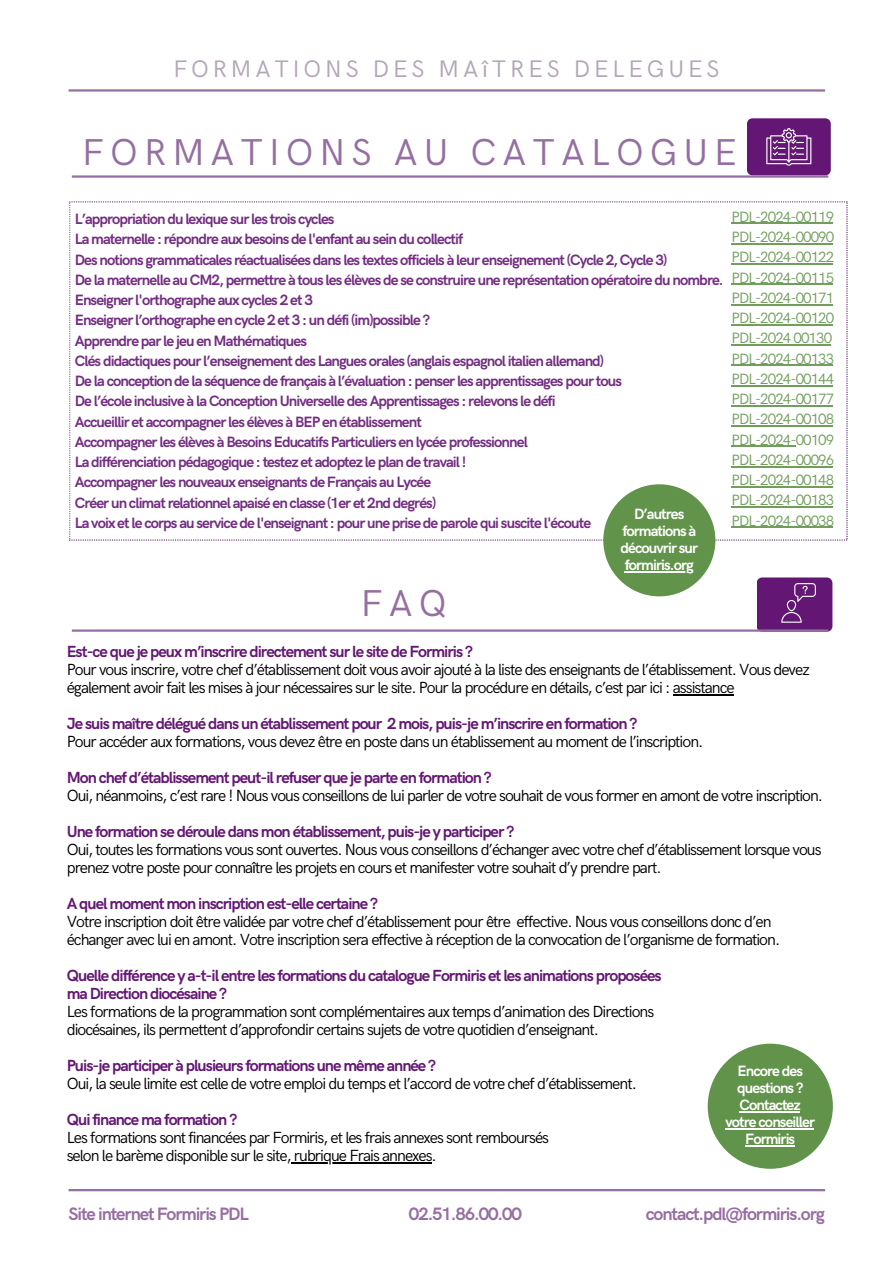
<style>
.page{position:relative;width:894px;height:1264px;background:#fff}
.page>*{position:absolute;margin:0;border:0;box-sizing:border-box;transform-origin:0 0}
.t1{font:37.5px "HK Grotesk";letter-spacing:.16em;color:#966fa2}
.t2{font:24px "HK Grotesk";letter-spacing:.16em;color:#b3a6b6}
.t3{font:700 18px "HK Grotesk";letter-spacing:-.06em;color:#966fa2}
.t4{font:16.2px/18px "HK Grotesk";letter-spacing:-.06em;color:#000}
.t5{font:700 16.2px "HK Grotesk";letter-spacing:-.06em;color:#641674}
.t6{font:700 15px/20.2px "HK Grotesk";letter-spacing:-.06em;color:#641674}
.t7{font:15px/20.2px "HK Grotesk";letter-spacing:-.06em;color:#62934b}
.t8{font:700 15px/16.8px "HK Grotesk";letter-spacing:-.06em;color:#fff;text-align:center}
</style>
<div class="page">
<hr style="left:68px;top:89px;width:756px;height:3px;background:#966fa2">
<hr style="left:68px;top:1188px;width:756px;height:3px;background:#966fa2">
<svg style="left:69px;top:201px;width:776px;height:339px"></svg>
<hr style="left:731px;top:223px;width:102px;height:1px;background:#62934b">
<hr style="left:731px;top:243px;width:102px;height:1px;background:#62934b">
<hr style="left:731px;top:263px;width:102px;height:1px;background:#62934b">
<hr style="left:731px;top:284px;width:102px;height:1px;background:#62934b">
<hr style="left:731px;top:304px;width:102px;height:1px;background:#62934b">
<hr style="left:731px;top:324px;width:102px;height:1px;background:#62934b">
<hr style="left:731px;top:344px;width:100px;height:1px;background:#62934b">
<hr style="left:731px;top:365px;width:102px;height:1px;background:#62934b">
<hr style="left:731px;top:385px;width:102px;height:1px;background:#62934b">
<hr style="left:731px;top:405px;width:102px;height:1px;background:#62934b">
<hr style="left:731px;top:425px;width:102px;height:1px;background:#62934b">
<hr style="left:731px;top:446px;width:64px;height:1px;background:#62934b">
<hr style="left:731px;top:466px;width:102px;height:1px;background:#62934b">
<hr style="left:731px;top:486px;width:102px;height:1px;background:#62934b">
<hr style="left:731px;top:506px;width:102px;height:1px;background:#62934b">
<hr style="left:731px;top:527px;width:102px;height:1px;background:#62934b">
<div style="left:603px;top:484px;width:112px;height:112px;background:#62934b;border-radius:50%"></div>
<hr style="left:624px;top:571px;width:68px;height:1px;background:#fff">
<svg style="left:747px;top:118px;width:83px;height:57px;background:#732d82"></svg>
<hr style="left:72px;top:175px;width:756px;height:3px;background:#966fa2">
<hr style="left:672px;top:694px;width:61px;height:1px;background:#000">
<hr style="left:290px;top:1162px;width:141px;height:1px;background:#000">
<svg style="left:757px;top:577px;width:75px;height:54px;background:#6d237c"></svg>
<hr style="left:72px;top:629px;width:756px;height:2px;background:#966fa2">
<div style="left:707px;top:1043px;width:125px;height:125px;background:#62934b;border-radius:50%"></div>
<hr style="left:739px;top:1111px;width:60px;height:1px;background:#fff">
<hr style="left:725px;top:1128px;width:88px;height:1px;background:#fff">
<hr style="left:745px;top:1144px;width:49px;height:2px;background:#fff">
<p class="t2" style="left:173px;top:55px;width:547px">FORMATIONS DES MAîTRES DELEGUES</p>
<p class="t1" style="left:82px;top:131px;width:656px">FORMATIONS AU CATALOGUE</p>
<p class="t6" style="left:75px;top:209px;width:650px">L’appropriation du lexique sur les trois cycles<br>La maternelle : répondre aux besoins de l'enfant au sein du collectif<br>Des notions grammaticales réactualisées dans les textes officiels à leur enseignement (Cycle 2, Cycle 3)<br>De la maternelle au CM2, permettre à tous les élèves de se construire une représentation opératoire du nombre.<br>Enseigner l'orthographe aux cycles 2 et 3<br>Enseigner l’orthographe en cycle 2 et 3 : un défi (im)possible ?<br>Apprendre par le jeu en Mathématiques<br>Clés didactiques pour l’enseignement des Langues orales (anglais espagnol italien allemand)<br>De la conception de la séquence de français à l’évaluation : penser les apprentissages pour tous<br>De l’école inclusive à la Conception Universelle des Apprentissages : relevons le défi<br>Accueillir et accompagner les élèves à BEP en établissement<br>Accompagner les élèves à Besoins Educatifs Particuliers en lycée professionnel<br>La différenciation pédagogique : testez et adoptez le plan de travail !<br>Accompagner les nouveaux enseignants de Français au Lycée<br>Créer un climat relationnel apaisé en classe (1er et 2nd degrés)<br>La voix et le corps au service de l'enseignant : pour une prise de parole qui suscite l'écoute</p>
<p class="t7" style="left:731px;top:207px;width:104px">PDL-2024-00119<br>PDL-2024-00090<br>PDL-2024-00122<br>PDL-2024-00115<br>PDL-2024-00171<br>PDL-2024-00120<br>PDL-2024 00130<br>PDL-2024-00133<br>PDL-2024-00144<br>PDL-2024-00177<br>PDL-2024-00108<br>PDL-2024-00109<br>PDL-2024-00096<br>PDL-2024-00148<br>PDL-2024-00183<br>PDL-2024-00038</p>
<h4 class="t8" style="left:620px;top:506px;width:79px">D’autres formations à découvrir sur</h4>
<h5 class="t8" style="left:624px;top:557px;width:71px">formiris.org</h5>
<h5 class="t1" style="left:361px;top:582px;width:88px">FAQ</h5>
<h1 class="t5" style="left:67px;top:642px;width:407px">Est-ce que je peux m’inscrire directement sur le site de Formiris ?</h1>
<p class="t4" style="left:67px;top:661px;width:744px">Pour vous inscrire, votre chef d’établissement doit vous avoir ajouté à la liste des enseignants de l’établissement. Vous devez également avoir fait les mises à jour nécessaires sur le site. Pour la procédure en détails, c’est par ici : assistance</p>
<p class="t5" style="left:67px;top:714px;width:572px">Je suis maître délégué dans un établissement pour 2 mois, puis-je m’inscrire en formation ?</p>
<p class="t4" style="left:67px;top:733px;width:638px">Pour accéder aux formations, vous devez être en poste dans un établissement au moment de l’inscription.</p>
<p class="t5" style="left:67px;top:768px;width:426px">Mon chef d’établissement peut-il refuser que je parte en formation ?</p>
<p class="t4" style="left:67px;top:787px;width:757px">Oui, néanmoins, c’est rare ! Nous vous conseillons de lui parler de votre souhait de vous former en amont de votre inscription.</p>
<p class="t5" style="left:67px;top:822px;width:449px">Une formation se déroule dans mon établissement, puis-je y participer ?</p>
<p class="t4" style="left:67px;top:841px;width:756px">Oui, toutes les formations vous sont ouvertes. Nous vous conseillons d’échanger avec votre chef d’établissement lorsque vous prenez votre poste pour connaître les projets en cours et manifester votre souhait d’y prendre part.</p>
<p class="t5" style="left:67px;top:894px;width:312px">A quel moment mon inscription est-elle certaine ?</p>
<p class="t4" style="left:67px;top:913px;width:714px">Votre inscription doit être validée par votre chef d’établissement pour être effective. Nous vous conseillons donc d’en échanger avec lui en amont. Votre inscription sera effective à réception de la convocation de l’organisme de formation.</p>
<p class="t5" style="left:67px;top:966px;width:596px">Quelle différence y a-t-il entre les formations du catalogue Formiris et les animations proposées</p>
<p class="t5" style="left:67px;top:984px;width:162px">ma Direction diocésaine ?</p>
<p class="t4" style="left:67px;top:1003px;width:589px">Les formations de la programmation sont complémentaires aux temps d’animation des Directions</p>
<p class="t4" style="left:67px;top:1021px;width:533px">diocésaines, ils permettent d’approfondir certains sujets de votre quotidien d’enseignant.</p>
<p class="t5" style="left:67px;top:1056px;width:371px">Puis-je participer à plusieurs formations une même année ?</p>
<p class="t4" style="left:67px;top:1075px;width:571px">Oui, la seule limite est celle de votre emploi du temps et l’accord de votre chef d’établissement.</p>
<p class="t5" style="left:67px;top:1110px;width:172px">Qui finance ma formation ?</p>
<p class="t4" style="left:67px;top:1129px;width:483px">Les formations sont financées par Formiris, et les frais annexes sont remboursés</p>
<p class="t4" style="left:67px;top:1147px;width:371px">selon le barème disponible sur le site, rubrique Frais annexes.</p>
<h3 class="t8" style="left:725px;top:1063px;width:91px">Encore des questions ?<br>Contactez votre conseiller<br>Formiris</h3>
<h2 class="t3" style="left:68px;top:1203px;width:182px">Site internet Formiris PDL</h2>
<h1 class="t3" style="left:409px;top:1203px;width:114px">02.51.86.00.00</h1>
<h5 class="t3" style="left:645px;top:1203px;width:181px">contact.pdl@formiris.org</h5>
</div>
